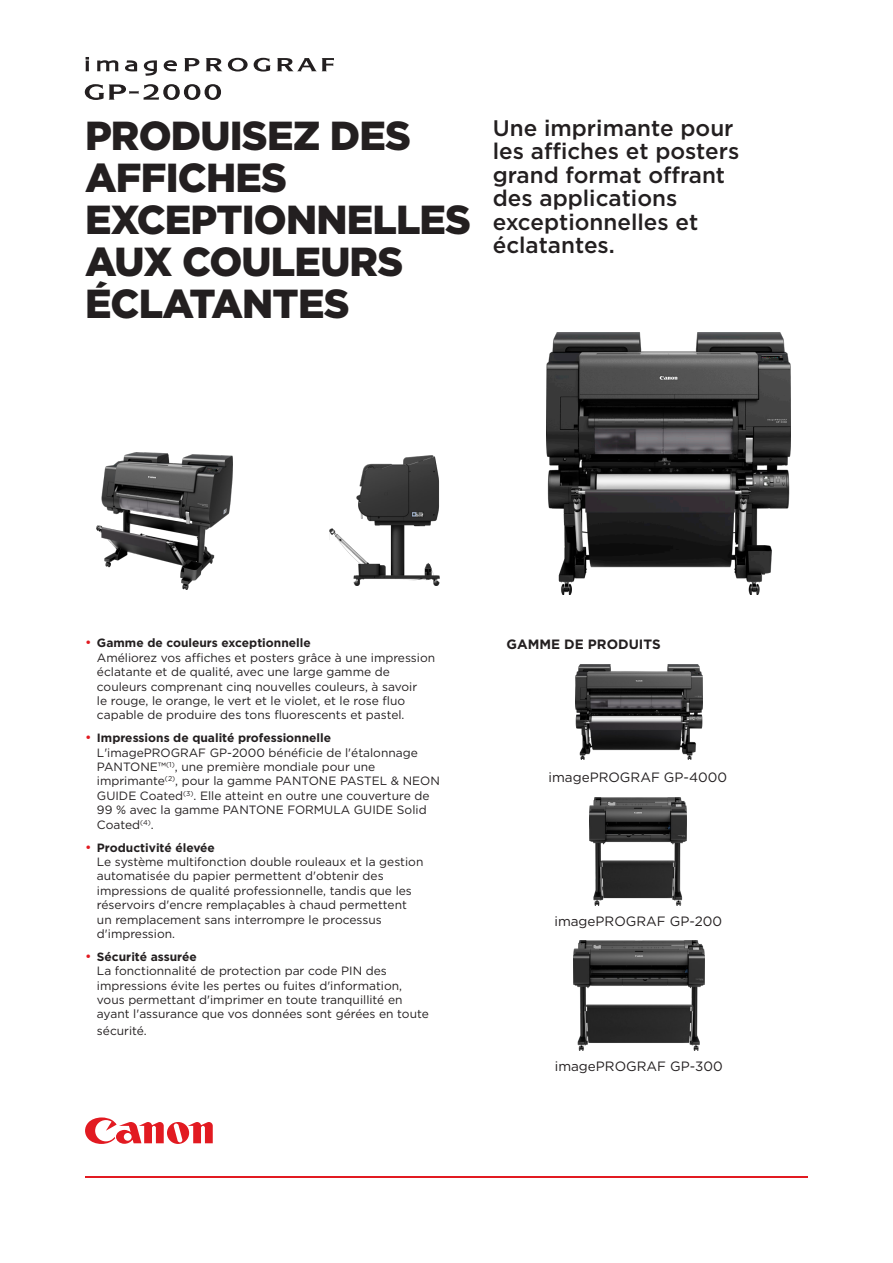
<style>
.page{position:relative;width:893px;height:1263px;background:#fff}
.page>*{position:absolute;margin:0;border:0;box-sizing:border-box;transform-origin:0 0}
.COVER_HEADER_LARGE{font:900 40.5px/42px "Gotham";letter-spacing:-.02em;color:#231f20}
.INTRO{font:500 22.5px/23.4px "Gotham";color:#231f20}
.BODY{font:13.5px "Gotham";color:#231f20}
.SUBHEAD{font:700 13.5px "Gotham";color:#231f20}
.t1{font:12px/14.4px "Gotham";color:#231f20}
.s1{font-size:13.5px;color:#e21a21}
.s2{font-weight:700}
</style>
<div class="page">
<svg style="left:85px;top:1117px;width:128px;height:27px"></svg>
<hr style="left:85px;top:1176px;width:723px;height:2px;background:#e21a21">
<img style="left:573px;top:941px;width:131px;height:110px">
<img style="left:97px;top:453px;width:135px;height:136px">
<img style="left:329px;top:455px;width:110px;height:130px">
<img style="left:589px;top:798px;width:98px;height:108px">
<img style="left:575px;top:665px;width:127px;height:94px">
<svg style="left:85px;top:84px;width:136px;height:16px"></svg>
<svg style="left:184px;top:58px;width:15px;height:13px"></svg>
<svg style="left:206px;top:58px;width:42px;height:14px"></svg>
<svg style="left:254px;top:58px;width:17px;height:14px"></svg>
<svg style="left:277px;top:58px;width:57px;height:13px"></svg>
<svg style="left:86px;top:57px;width:3px;height:14px"></svg>
<svg style="left:97px;top:60px;width:21px;height:11px"></svg>
<svg style="left:125px;top:60px;width:12px;height:11px"></svg>
<svg style="left:144px;top:60px;width:13px;height:16px"></svg>
<svg style="left:164px;top:60px;width:13px;height:11px"></svg>
<img style="left:546px;top:333px;width:244px;height:261px">
<p class="COVER_HEADER_LARGE" style="left:85px;top:115px;width:388px">PRODUISEZ DES<br>AFFICHES<br>EXCEPTIONNELLES<br>AUX COULEURS<br>ÉCLATANTES</p>
<p class="INTRO" style="left:493px;top:116px;width:248px">Une imprimante pour les affiches et posters grand format offrant des applications exceptionnelles et éclatantes.</p>
<p class="t1" style="left:97px;top:636px;width:340px;text-indent:-12px"><span class="s1">•</span> <span class="s2">Gamme de couleurs exceptionnelle<br></span>Améliorez vos affiches et posters grâce à une impression éclatante et de qualité, avec une large gamme de couleurs comprenant cinq nouvelles couleurs, à savoir<br>le rouge, le orange, le vert et le violet, et le rose fluo capable de produire des tons fluorescents et pastel.</p>
<p class="t1" style="left:97px;top:730px;width:344px;text-indent:-12px"><span class="s1">•</span> <span class="s2">Impressions de qualité professionnelle </span>L'imagePROGRAF GP-2000 bénéficie de l'étalonnage PANTONE™<sup>(1)</sup>, une première mondiale pour une imprimante<sup>(2)</sup>, pour la gamme PANTONE PASTEL &amp; NEON GUIDE Coated<sup>(3)</sup>. Elle atteint en outre une couverture de 99 % avec la gamme PANTONE FORMULA GUIDE Solid Coated<sup>(4)</sup>.</p>
<p class="t1" style="left:97px;top:840px;width:328px;text-indent:-12px"><span class="s1">•</span> <span class="s2">Productivité élevée<br></span>Le système multifonction double rouleaux et la gestion automatisée du papier permettent d'obtenir des impressions de qualité professionnelle, tandis que les réservoirs d'encre remplaçables à chaud permettent un remplacement sans interrompre le processus d'impression.</p>
<p class="t1" style="left:97px;top:949px;width:333px;text-indent:-12px"><span class="s1">•</span> <span class="s2">Sécurité assurée<br></span>La fonctionnalité de protection par code PIN des impressions évite les pertes ou fuites d'information, vous permettant d'imprimer en toute tranquillité en ayant l'assurance que vos données sont gérées en toute</p>
<p class="t1" style="left:97px;top:1023px;width:51px">sécurité.</p>
<p class="SUBHEAD" style="left:506px;top:635px;width:156px">GAMME DE PRODUITS</p>
<p class="BODY" style="left:549px;top:768px;width:180px">imagePROGRAF GP-4000</p>
<p class="BODY" style="left:554px;top:912px;width:169px">imagePROGRAF GP-200</p>
<p class="BODY" style="left:555px;top:1058px;width:169px">imagePROGRAF GP-300</p>
</div>
